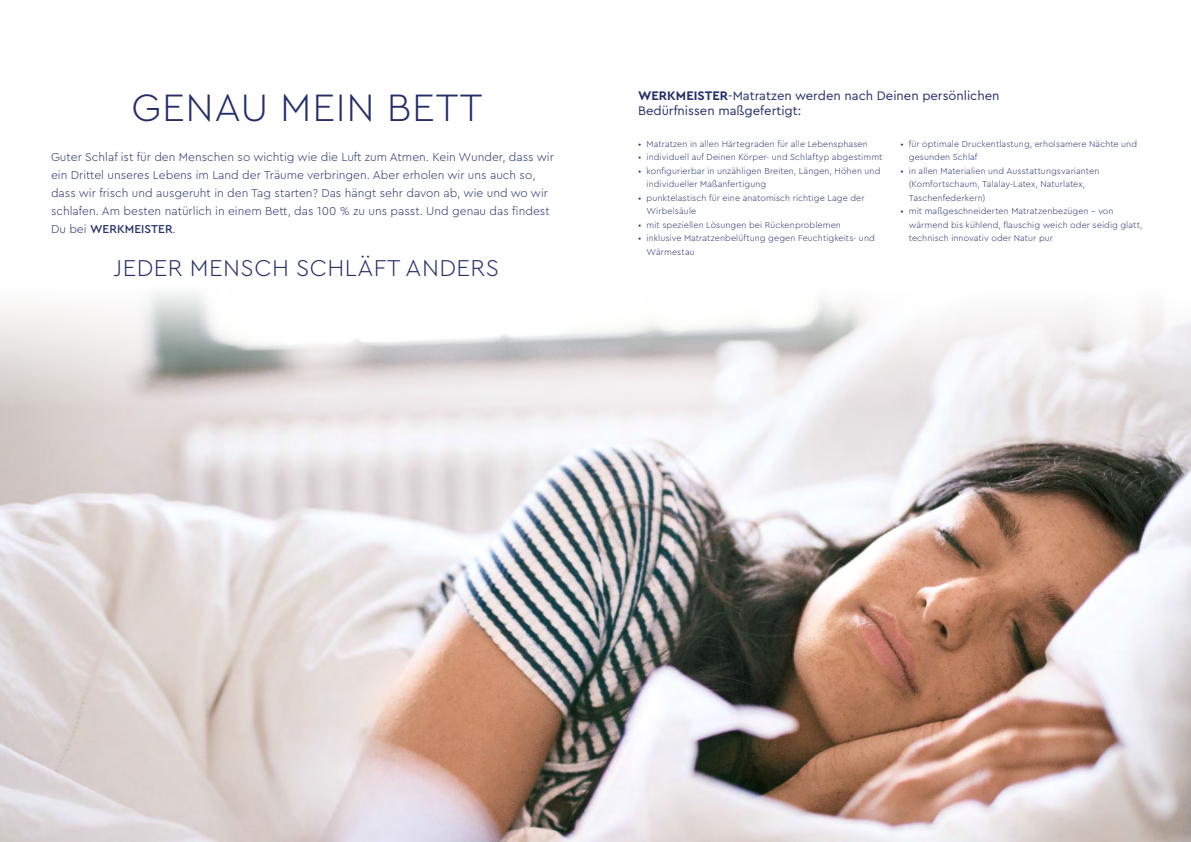
<style>
.page{position:relative;width:1191px;height:842px;background:#fff}
.page>*{position:absolute;margin:0;border:0;box-sizing:border-box;transform-origin:0 0}
.t1{font:300 40px "Cera PRO";letter-spacing:.02em;color:#232e6a}
.t2{font:300 24px "Cera PRO";letter-spacing:.02em;color:#232e6a}
.t3{font:13px/15px "Cera PRO";color:#232e6a}
.t4{font:300 12px/18px "Cera PRO";color:#232e6a}
.t5{font:300 9px/13.5px "Cera PRO";letter-spacing:.01em;color:#232e6a}
.s1{font-weight:500}
.s2{font-weight:700}
</style>
<div class="page">
<img style="left:0;top:411px;width:1191px;height:431px">
<svg style="left:0;top:293px;width:1191px;height:118px"></svg>
<h1 class="t1" style="left:132px;top:81px;width:353px">GENAU MEIN BETT</h1>
<p class="t4" style="left:51px;top:148px;width:504px">Guter Schlaf ist für den Menschen so wichtig wie die Luft zum Atmen. Kein Wunder, dass wir ein Drittel unseres Lebens im Land der Träume verbringen. Aber erholen wir uns auch so, dass wir frisch und ausgeruht in den Tag starten? Das hängt sehr davon ab, wie und wo wir schlafen. Am besten natürlich in einem Bett, das 100 % zu uns passt. Und genau das findest Du bei <span class="s1">WERKMEISTER</span>.</p>
<h2 class="t2" style="left:113px;top:252px;width:387px">JEDER MENSCH SCHLÄFT ANDERS</h2>
<h3 class="t3" style="left:638px;top:87px;width:363px"><span class="s2">WERKMEISTER</span>-Matratzen werden nach Deinen persönlichen<br>Bedürfnissen maßgefertigt:</h3>
<p class="t5" style="left:638px;top:136px;width:231px">• Matratzen in allen Härtegraden für alle Lebensphasen</p>
<p class="t5" style="left:638px;top:150px;width:246px">• individuell auf Deinen Körper- und Schlaftyp abgestimmt</p>
<p class="t5" style="left:646px;top:163px;width:235px;text-indent:-9px">• konfigurierbar in unzähligen Breiten, Längen, Höhen und individueller Maßanfertigung</p>
<p class="t5" style="left:646px;top:190px;width:219px;text-indent:-9px">• punktelastisch für eine anatomisch richtige Lage der<br>Wirbelsäule</p>
<p class="t5" style="left:638px;top:217px;width:204px">• mit speziellen Lösungen bei Rückenproblemen</p>
<p class="t5" style="left:646px;top:231px;width:230px;text-indent:-9px">• inklusive Matratzenbelüftung gegen Feuchtigkeits- und<br>Wärmestau</p>
<p class="t5" style="left:909px;top:136px;width:230px;text-indent:-9px">• für optimale Druckentlastung, erholsamere Nächte und gesunden Schlaf</p>
<p class="t5" style="left:909px;top:163px;width:192px;text-indent:-9px">• in allen Materialien und Ausstattungsvarianten (Komfortschaum, Talalay-Latex, Naturlatex,<br>Taschenfederkern)</p>
<p class="t5" style="left:909px;top:204px;width:235px;text-indent:-9px">• mit maßgeschneiderten Matratzenbezügen – von wärmend bis kühlend, flauschig weich oder seidig glatt, technisch innovativ oder Natur pur</p>
</div>
